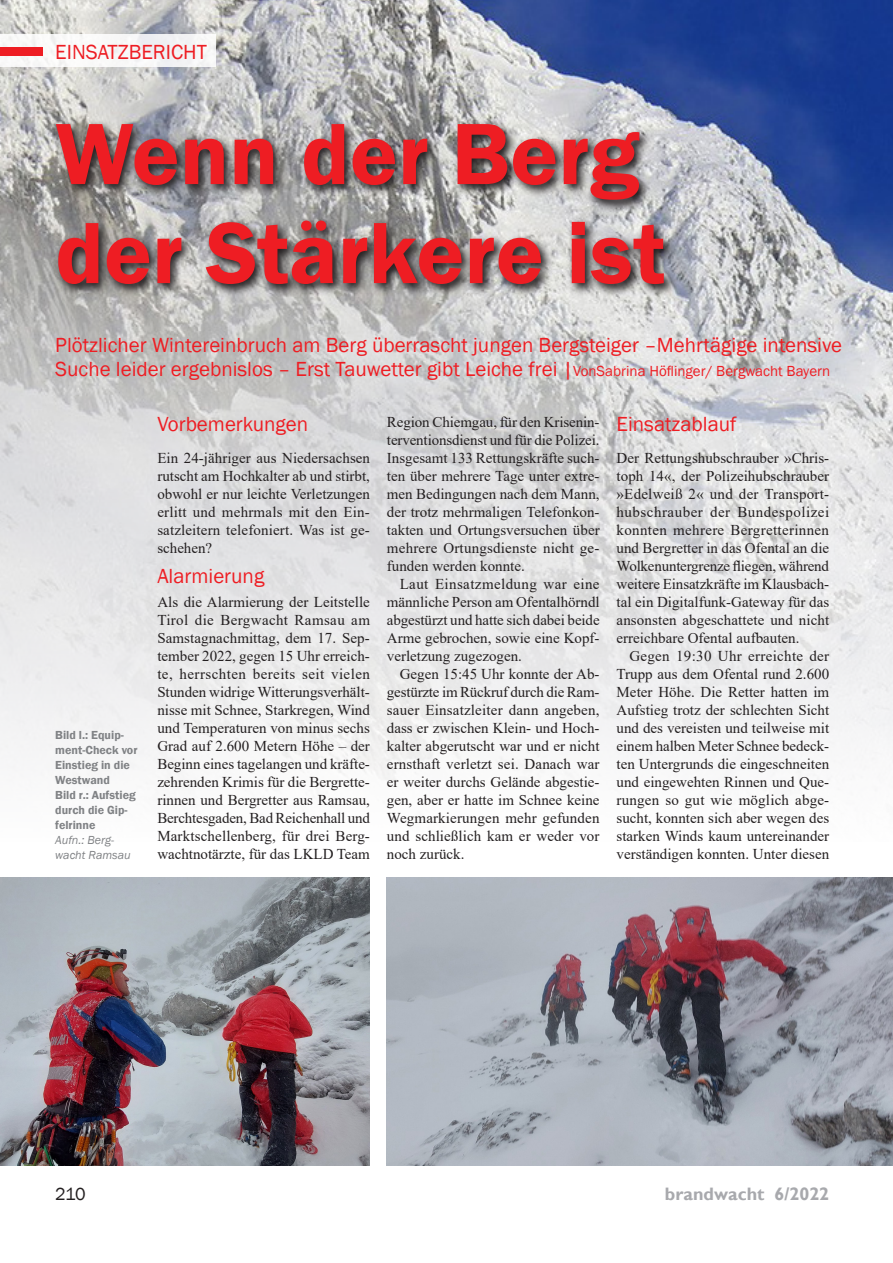
<style>
.page{position:relative;width:893px;height:1263px;background:#fff}
.page>*{position:absolute;margin:0;border:0;box-sizing:border-box;transform-origin:0 0}
.t1{font:600 90px/99px "Franklin Gothic";color:#ee1d23}
.Untertitel_Einsatzbe{font:21px/24px "Franklin Gothic";color:#ee1d23}
.Interview{font:21px "Franklin Gothic";color:#ee1d23}
.t2{font:700 18px "Gill Sans";color:#a8a9ad}
.t3{font:18px "Franklin Gothic";color:#231f20}
.Fließtext_ohne_Einzu{font:15px/18px "Times New Roman";color:#231f20;text-align:justify}
.Fließtext_mit_Einzug{font:15px/18px "Times New Roman";color:#231f20;text-align:justify}
.Bildtext_normal{font:600 12px/15px "Franklin Gothic";color:#808285}
.Bildquellenangaben_K{font:italic 12px/15px "Franklin Gothic";color:#808285}
.s1{font-size:15px}
</style>
<div class="page">
<img style="left:0;top:0;width:893px;height:784px">
<div style="left:0;top:34px;width:216px;height:33px;background:#f8f8f7"></div>
<svg style="left:51px;top:119px;width:626px;height:179px;background:#888787"></svg>
<div style="left:0;top:47px;width:43px;height:8px;background:#ee1d23"></div>
<img style="left:387px;top:877px;width:506px;height:288px">
<img style="left:0;top:877px;width:370px;height:288px">
<p class="Untertitel_Einsatzbe" style="left:55px;top:40px;width:153px">EINSATZBERICHT</p>
<p class="t1" style="left:55px;top:106px;width:611px">Wenn der Berg der Stärkere ist</p>
<p class="Untertitel_Einsatzbe" style="left:55px;top:333px;width:788px">Plötzlicher Wintereinbruch am Berg überrascht jungen Bergsteiger –Mehrtägige intensive<br>Suche leider ergebnislos – Erst Tauwetter gibt Leiche frei |<span class="s1">VonSabrina Höflinger/ Bergwacht Bayern</span></p>
<p class="Bildtext_normal" style="left:55px;top:728px;width:84px">Bild l.: Equip&shy;ment-Check vor<br>Einstieg in die<br>Westwand</p>
<p class="Bildtext_normal" style="left:55px;top:788px;width:82px">Bild r.: Aufstieg durch die Gip&shy;felrinne</p>
<p class="Bildquellenangaben_K" style="left:55px;top:833px;width:77px">Aufn.: Berg&shy;wacht Ramsau</p>
<p class="Interview" style="left:157px;top:411px;width:152px">Vorbemerkungen</p>
<p class="Fließtext_ohne_Einzu" style="left:157px;top:449px;width:214px">Ein 24-jähriger aus Niedersachsen rutscht am Hochkalter ab und stirbt, obwohl er nur leichte Verletzungen erlitt und mehrmals mit den Ein&shy;satzleitern telefoniert. Was ist ge&shy;schehen?</p>
<p class="Interview" style="left:157px;top:563px;width:108px">Alarmierung</p>
<p class="Fließtext_ohne_Einzu" style="left:157px;top:593px;width:214px">Als die Alarmierung der Leitstelle Tirol die Bergwacht Ramsau am Samstagnachmittag, dem 17. Sep&shy;tember 2022, gegen 15 Uhr erreich&shy;te, herrschten bereits seit vielen Stunden widrige Witterungsverhält&shy;nisse mit Schnee, Starkregen, Wind und Temperaturen von minus sechs Grad auf 2.600 Metern Höhe – der Beginn eines tagelangen und kräfte&shy;zehrenden Krimis für die Bergrette&shy;rinnen und Bergretter aus Ramsau, Berchtesgaden, Bad Reichenhall und Marktschellenberg, für drei Berg&shy;wachtnotärzte, für das LKLD Team</p>
<p class="Fließtext_ohne_Einzu" style="left:387px;top:413px;width:214px">Region Chiemgau, für den Krisenin&shy;terventionsdienst und für die Polizei.</p>
<p class="Fließtext_ohne_Einzu" style="left:387px;top:449px;width:214px">Insgesamt 133 Rettungskräfte such&shy;ten über mehrere Tage unter extre&shy;men Bedingungen nach dem Mann, der trotz mehrmaligen Telefonkon&shy;takten und Ortungsversuchen über mehrere Ortungsdienste nicht ge&shy;funden werden konnte.</p>
<p class="Fließtext_mit_Einzug" style="left:387px;top:575px;width:214px;text-indent:13px">Laut Einsatzmeldung war eine männliche Person am Ofentalhörndl abgestürzt und hatte sich dabei beide Arme gebrochen, sowie eine Kopf&shy;verletzung zugezogen.</p>
<p class="Fließtext_mit_Einzug" style="left:387px;top:665px;width:214px;text-indent:13px">Gegen 15:45 Uhr konnte der Ab&shy;gestürzte im Rückruf durch die Ram&shy;sauer Einsatzleiter dann angeben, dass er zwischen Klein- und Hoch&shy;kalter abgerutscht war und er nicht ernsthaft verletzt sei. Danach war er weiter durchs Gelände abgestie&shy;gen, aber er hatte im Schnee keine Wegmarkierungen mehr gefunden und schließlich kam er weder vor noch zurück.</p>
<p class="Interview" style="left:617px;top:411px;width:121px">Einsatzablauf</p>
<p class="Fließtext_ohne_Einzu" style="left:617px;top:449px;width:214px">Der Rettungshubschrauber »Chris&shy;toph 14«, der Polizeihubschrauber »Edelweiß 2« und der Transport&shy;hubschrauber der Bundespolizei konnten mehrere Bergretterinnen und Bergretter in das Ofental an die Wolkenuntergrenze fliegen, während weitere Einsatzkräfte im Klausbach&shy;tal ein Digitalfunk-Gateway für das ansonsten abgeschattete und nicht erreichbare Ofental aufbauten.</p>
<p class="Fließtext_mit_Einzug" style="left:617px;top:647px;width:214px;text-indent:13px">Gegen 19:30 Uhr erreichte der Trupp aus dem Ofental rund 2.600<br>Meter Höhe. Die Retter hatten im Aufstieg trotz der schlechten Sicht und des vereisten und teilweise mit einem halben Meter Schnee bedeck&shy;ten Untergrunds die eingeschneiten und eingewehten Rinnen und Que&shy;rungen so gut wie möglich abge&shy;sucht, konnten sich aber wegen des starken Winds kaum untereinander verständigen konnten. Unter diesen</p>
<p class="t3" style="left:55px;top:1182px;width:32px">210</p>
<p class="t2" style="left:665px;top:1183px;width:166px">brandwacht 6/2022</p>
</div>
